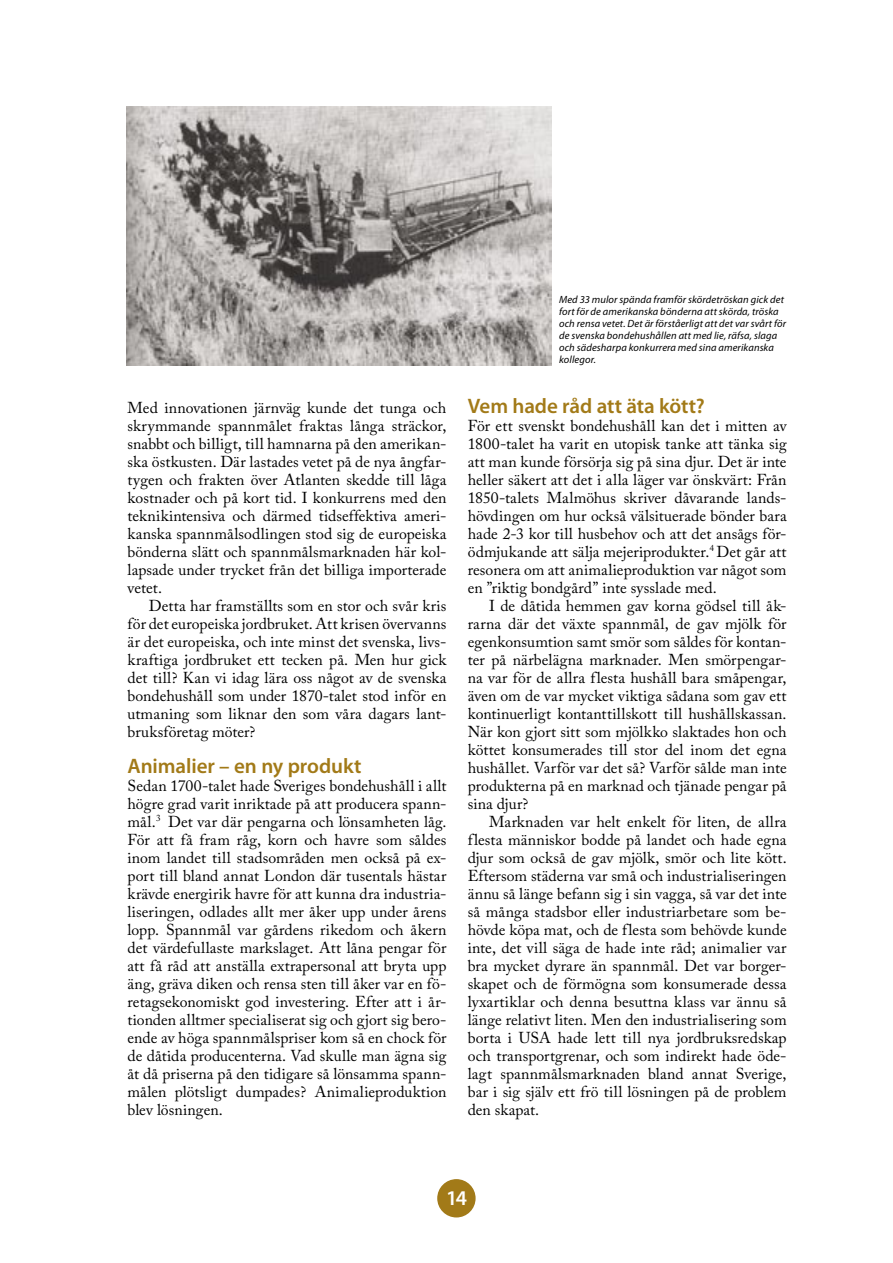
<style>
.page{position:relative;width:893px;height:1263px;background:#fff}
.page>*{position:absolute;margin:0;border:0;box-sizing:border-box;transform-origin:0 0}
.t1{font:600 21px "Myriad Pro";letter-spacing:-.005em;color:#a27a18}
.t2{font:600 21px "Myriad Pro";color:#fff}
.t3{font:15.75px/18px "Adobe Caslon Pro";letter-spacing:.005em;color:#000;text-align:justify}
.t4{font:italic 10.5px/12px "Myriad Pro";letter-spacing:.01em;color:#000}
</style>
<div class="page">
<div style="left:438px;top:1180px;width:37px;height:37px;background:#a27a18;border-radius:50%"></div>
<div style="left:437px;top:1179px;width:39px;height:38px;border:2px solid #a27a18;border-radius:50%"></div>
<img style="left:127px;top:106px;width:425px;height:259px">
<p class="t3" style="left:128px;top:398px;width:320px">Med innovationen järnväg kunde det tunga och skrymmande spannmålet fraktas långa sträckor, snabbt och billigt, till hamnarna på den amerikan&shy;ska östkusten. Där lastades vetet på de nya ångfar&shy;tygen och frakten över Atlanten skedde till låga kostnader och på kort tid. I konkurrens med den teknikintensiva och därmed tidseffektiva ameri&shy;kanska spannmålsodlingen stod sig de europeiska bönderna slätt och spannmålsmarknaden här kol&shy;lapsade under trycket från det billiga importerade vetet.</p>
<p class="t3" style="left:128px;top:596px;width:320px;text-indent:21px">Detta har framställts som en stor och svår kris för det europeiska jordbruket. Att krisen övervanns är det europeiska, och inte minst det svenska, livs&shy;kraftiga jordbruket ett tecken på. Men hur gick det till? Kan vi idag lära oss något av de svenska bondehushåll som under 1870-talet stod inför en utmaning som liknar den som våra dagars lant&shy;bruksföretag möter?</p>
<h1 class="t1" style="left:128px;top:754px;width:235px">Animalier – en ny produkt</h1>
<p class="t3" style="left:128px;top:776px;width:320px">Sedan 1700-talet hade Sveriges bondehushåll i allt högre grad varit inriktade på att producera spann&shy;mål.<sup>3</sup> Det var där pengarna och lönsamheten låg.<br>För att få fram råg, korn och havre som såldes inom landet till stadsområden men också på ex&shy;port till bland annat London där tusentals hästar krävde energirik havre för att kunna dra industria&shy;liseringen, odlades allt mer åker upp under årens lopp. Spannmål var gårdens rikedom och åkern det värdefullaste markslaget. Att låna pengar för att få råd att anställa extrapersonal att bryta upp äng, gräva diken och rensa sten till åker var en fö&shy;retagsekonomiskt god investering. Efter att i år&shy;tionden alltmer specialiserat sig och gjort sig bero&shy;ende av höga spannmålspriser kom så en chock för de dåtida producenterna. Vad skulle man ägna sig åt då priserna på den tidigare så lönsamma spann&shy;målen plötsligt dumpades? Animalieproduktion blev lösningen.</p>
<p class="t4" style="left:559px;top:294px;width:229px">Med 33 mulor spända framför skördetröskan gick det fort för de amerikanska bönderna att skörda, tröska och rensa vetet. Det är förståerligt att det var svårt för de svenska bondehushållen att med lie, räfsa, slaga och sädesharpa konkurrera med sina amerikanska kollegor.</p>
<h1 class="t1" style="left:468px;top:394px;width:239px">Vem hade råd att äta kött?</h1>
<p class="t3" style="left:468px;top:416px;width:320px">För ett svenskt bondehushåll kan det i mitten av 1800-talet ha varit en utopisk tanke att tänka sig att man kunde försörja sig på sina djur. Det är inte heller säkert att det i alla läger var önskvärt: Från 1850-talets Malmöhus skriver dåvarande lands&shy;hövdingen om hur också välsituerade bönder bara hade 2-3 kor till husbehov och att det ansågs för&shy;ödmjukande att sälja mejeriprodukter.<sup>4</sup> Det går att resonera om att animalieproduktion var något som en ”riktig bondgård” inte sysslade med.</p>
<p class="t3" style="left:468px;top:596px;width:320px;text-indent:21px">I de dåtida hemmen gav korna gödsel till åk&shy;rarna där det växte spannmål, de gav mjölk för egenkonsumtion samt smör som såldes för kontan&shy;ter på närbelägna marknader. Men smörpengar&shy;na var för de allra flesta hushåll bara småpengar, även om de var mycket viktiga sådana som gav ett kontinuerligt kontanttillskott till hushållskassan.<br>När kon gjort sitt som mjölkko slaktades hon och köttet konsumerades till stor del inom det egna hushållet. Varför var det så? Varför sålde man inte produkterna på en marknad och tjänade pengar på sina djur?</p>
<p class="t3" style="left:468px;top:812px;width:320px;text-indent:21px">Marknaden var helt enkelt för liten, de allra flesta människor bodde på landet och hade egna djur som också de gav mjölk, smör och lite kött.<br>Eftersom städerna var små och industrialiseringen ännu så länge befann sig i sin vagga, så var det inte så många stadsbor eller industriarbetare som be&shy;hövde köpa mat, och de flesta som behövde kunde inte, det vill säga de hade inte råd; animalier var bra mycket dyrare än spannmål. Det var borger&shy;skapet och de förmögna som konsumerade dessa lyxartiklar och denna besuttna klass var ännu så länge relativt liten. Men den industrialisering som borta i USA hade lett till nya jordbruksredskap och transportgrenar, och som indirekt hade öde&shy;lagt spannmålsmarknaden bland annat Sverige, bar i sig själv ett frö till lösningen på de problem den skapat.</p>
<h1 class="t2" style="left:446px;top:1186px;width:23px">14</h1>
</div>
